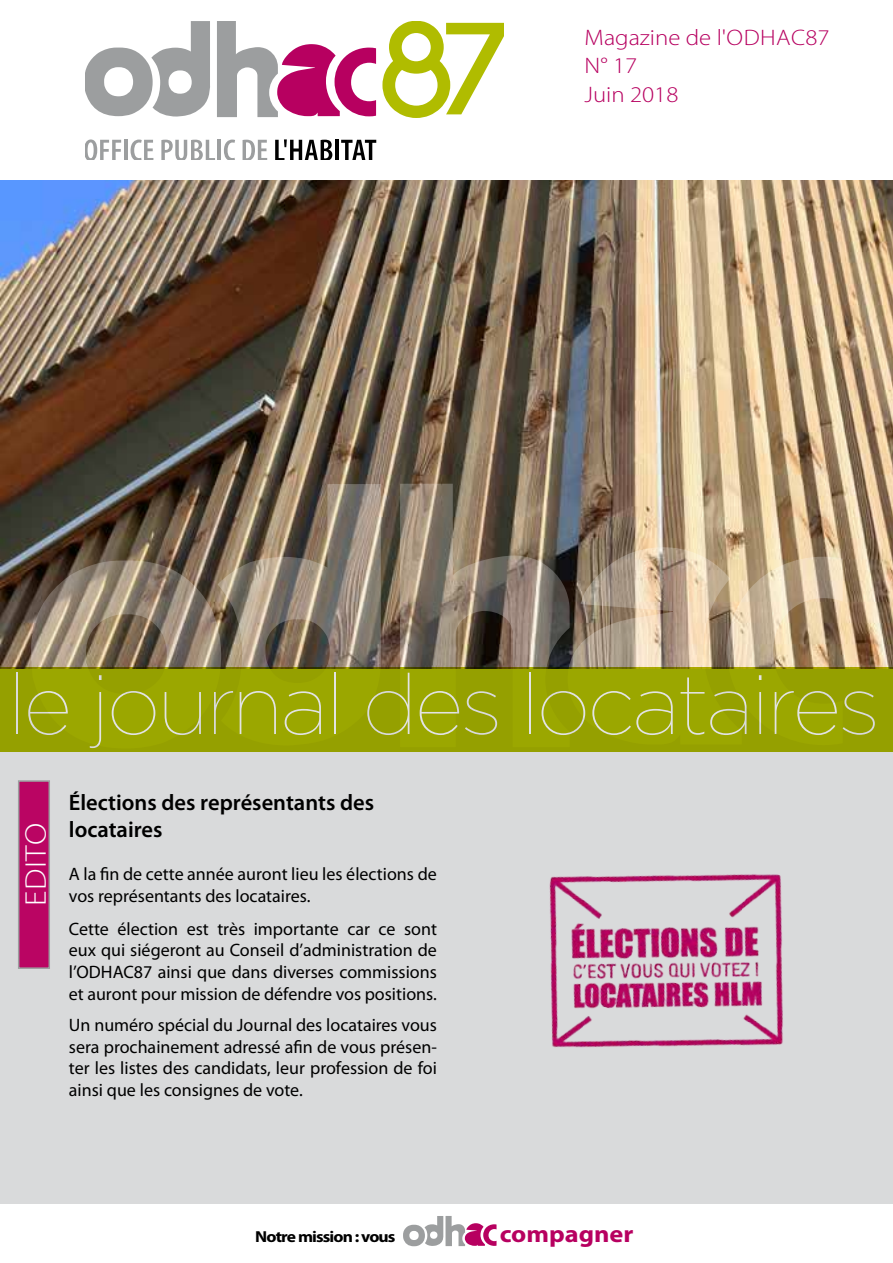
<style>
.page{position:relative;width:893px;height:1263px;background:#fff}
.page>*{position:absolute;margin:0;border:0;box-sizing:border-box;transform-origin:0 0}
.t1{font:300 30px "Myriad Pro";color:#fff;scale:1.1 1}
.t2{font:700 23.85px "Myriad Pro";color:#b70060;scale:1.1 1}
.t3{font:600 22.5px/27px "Myriad Pro";color:#000}
.t4{font:300 22.5px/28.5px "Myriad Pro";color:#b70060;scale:1.1 1}
.t5{font:18px/21.6px "Myriad Pro";color:#000;text-align:justify}
.t6{font:700 15.9px "Myriad Pro";letter-spacing:-.05em;color:#000;scale:1.1 1}
</style>
<div class="page">
<img style="left:0;top:181px;width:893px;height:487px">
<div style="left:0;top:669px;width:893px;height:534px;background:#d9dadb"></div>
<div style="left:18px;top:780px;width:32px;height:189px;background:#ba0563;border:2px solid #9c9e9f"></div>
<div style="left:0;top:668px;width:893px;height:84px;background:#95a000"></div>
<hr style="left:16px;top:673px;width:2px;height:61px;background:#fff">
<img style="left:28px;top:484px;width:847px;height:265px">
<svg style="left:403px;top:1216px;width:93px;height:30px"></svg>
<svg style="left:85px;top:139px;width:36px;height:21px"></svg>
<hr style="left:124px;top:140px;width:4px;height:20px;background:#9c9e9f">
<svg style="left:131px;top:140px;width:22px;height:20px"></svg>
<svg style="left:161px;top:140px;width:54px;height:20px"></svg>
<hr style="left:218px;top:140px;width:3px;height:20px;background:#9c9e9f">
<svg style="left:224px;top:140px;width:11px;height:20px"></svg>
<svg style="left:243px;top:140px;width:24px;height:20px"></svg>
<svg style="left:275px;top:139px;width:57px;height:21px"></svg>
<hr style="left:335px;top:140px;width:4px;height:20px;background:#000">
<svg style="left:341px;top:140px;width:35px;height:20px"></svg>
<svg style="left:382px;top:21px;width:122px;height:97px"></svg>
<svg style="left:217px;top:21px;width:159px;height:96px"></svg>
<svg style="left:85px;top:21px;width:125px;height:96px"></svg>
<img style="left:549px;top:874px;width:234px;height:174px">
<p class="t4" style="left:585px;top:23px;width:224px">Magazine de l'ODHAC87<br>N° 17<br>Juin 2018</p>
<h1 class="t1" style="left:19px;top:906px;width:77px;rotate:-90deg">EDITO</h1>
<p class="t3" style="left:69px;top:788px;width:307px">Élections des représentants des locataires</p>
<p class="t5" style="left:69px;top:863px;width:369px">A la fin de cette année auront lieu les élections de vos représentants des locataires.</p>
<p class="t5" style="left:69px;top:918px;width:370px">Cette élection est très importante car ce sont eux qui siégeront au Conseil d’administration de l’ODHAC87 ainsi que dans diverses commissions et auront pour mission de défendre vos positions.</p>
<p class="t5" style="left:69px;top:1014px;width:370px">Un numéro spécial du Journal des locataires vous sera prochainement adressé afin de vous présen&shy;ter les listes des candidats, leur profession de foi ainsi que les consignes de vote.</p>
<p class="t6" style="left:255px;top:1226px;width:129px">Notre mission : vous</p>
<h2 class="t2" style="left:500px;top:1218px;width:123px">compagner</h2>
</div>
